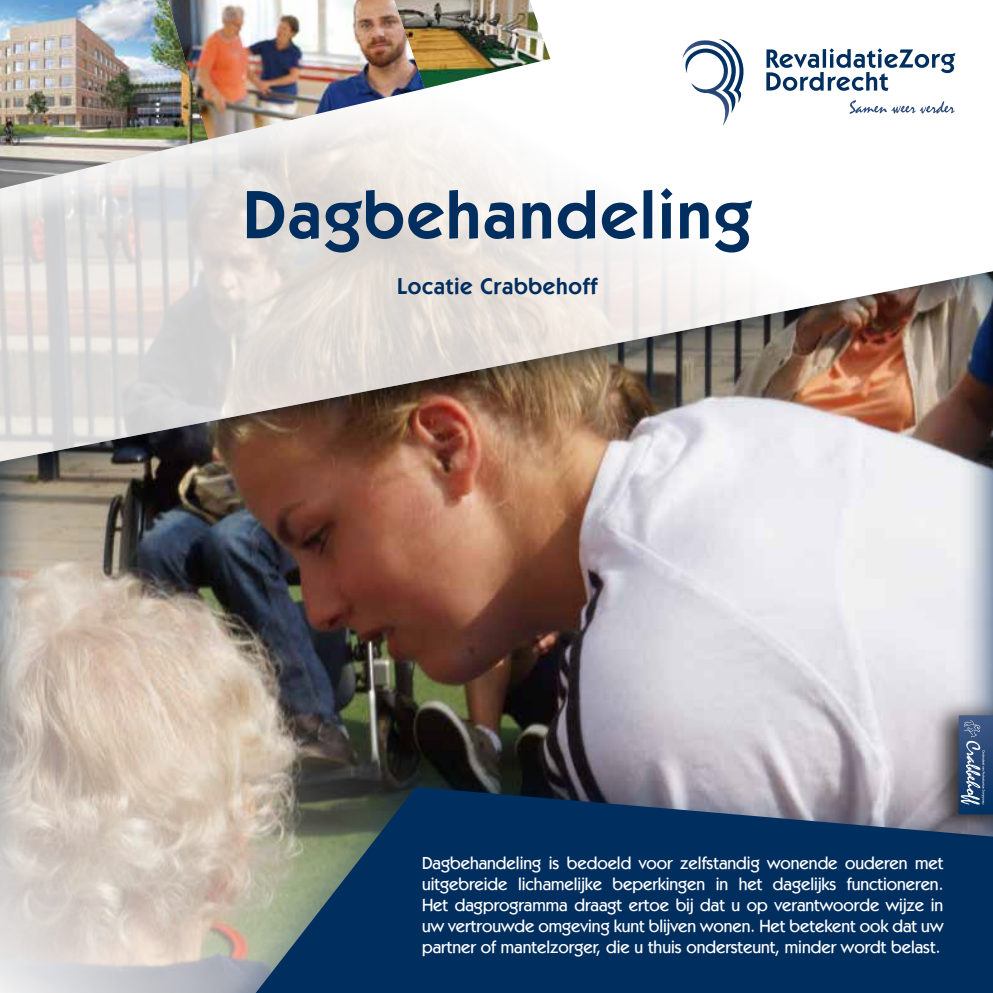
<style>
.page{position:relative;width:993px;height:993px;background:#fff}
.page>*{position:absolute;margin:0;border:0;box-sizing:border-box;transform-origin:0 0}
.t1{font:600 68.25px "Kabel IT Cby BT";letter-spacing:.03em;color:#002e5f}
.t2{font:600 22.75px "Kabel IT Cby BT";letter-spacing:.03em;color:#002e5f}
.t3{font:500 17.5px/21px "Kabel IT Cby BT";color:#fff;text-align:justify}
</style>
<div class="page">
<img style="left:0;top:53px;width:992px;height:939px">
<div style="left:70px;top:757px;width:922px;height:235px;background:#002e5f;opacity:.24"></div>
<svg style="left:255px;top:786px;width:737px;height:206px;background:#193f65"></svg>
<div style="left:926px;top:697px;width:66px;height:143px;background:#000;opacity:.75"></div>
<svg style="left:958px;top:715px;width:34px;height:99px;background:#3f5c85"></svg>
<svg style="left:766px;top:48px;width:189px;height:43px"></svg>
<svg style="left:849px;top:100px;width:105px;height:14px"></svg>
<svg style="left:682px;top:39px;width:70px;height:87px"></svg>
<div style="left:0;top:0;width:591px;height:233px;background:#fff;opacity:.6"></div>
<img style="left:424px;top:0;width:126px;height:89px">
<img style="left:208px;top:0;width:216px;height:139px">
<img style="left:0;top:0;width:208px;height:192px">
<h1 class="t1" style="left:243px;top:172px;width:509px">Dagbehandeling</h1>
<h2 class="t2" style="left:397px;top:272px;width:202px">Locatie Crabbehoff</h2>
<p class="t3" style="left:422px;top:851px;width:522px">Dagbehandeling is bedoeld voor zelfstandig wonende ouderen met uitgebreide lichamelijke beperkingen in het dagelijks functioneren.<br>Het dagprogramma draagt ertoe bij dat u op verantwoorde wijze in uw vertrouwde omgeving kunt blijven wonen. Het betekent ook dat uw partner of mantelzorger, die u thuis ondersteunt, minder wordt belast.</p>
</div>
